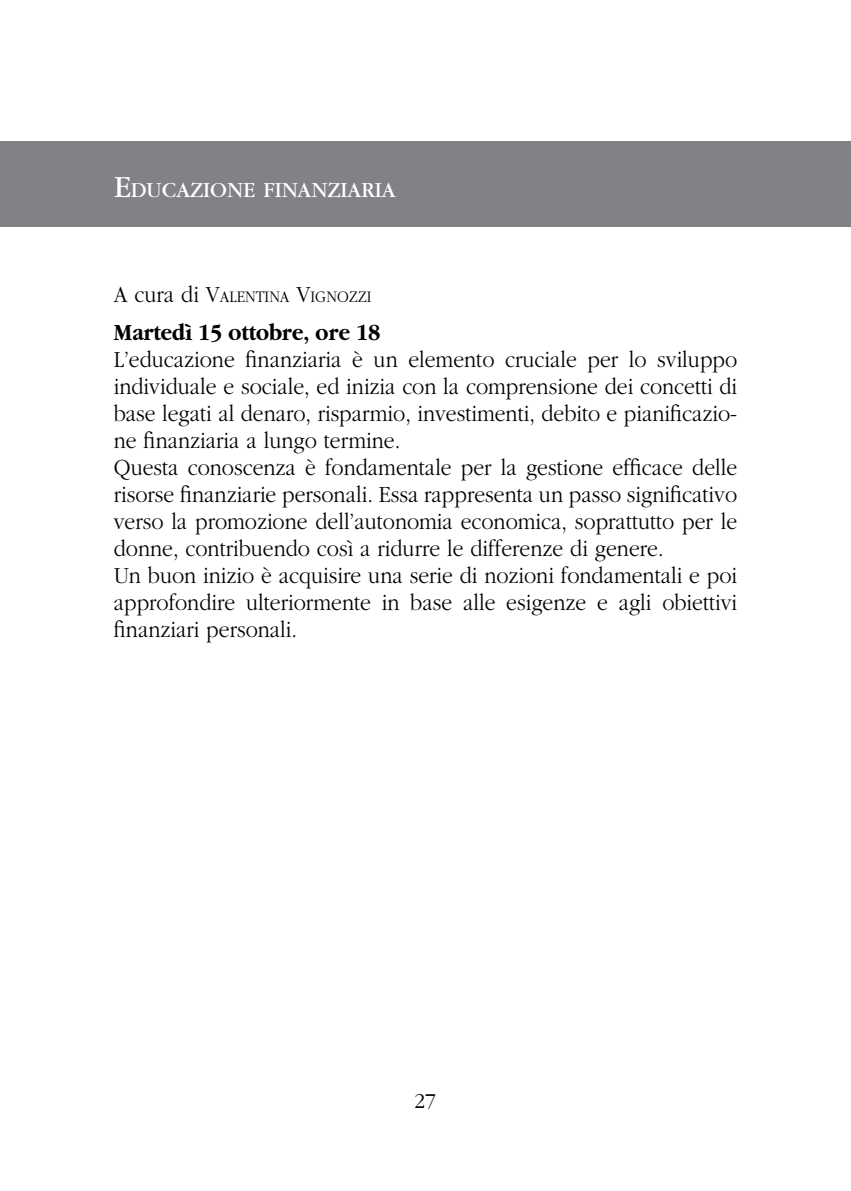
<style>
.page{position:relative;width:851px;height:1191px;background:#fff}
.page>*{position:absolute;margin:0;border:0;box-sizing:border-box;transform-origin:0 0}
.t1{font:300 24px/27px "Garamond";color:#000;scale:.9 1}
.t2{font:700 24px "Garamond";color:#000;scale:.9 1}
.t3{font:22.4px "Garamond";color:#fff}
.t4{font:300 22px "Garamond";color:#000}
.t5{font:300 16.8px "Garamond";color:#000;scale:.9 1}
.s1{font-size:32px}
.s2{font-size:24px}
</style>
<div class="page">
<div style="left:0;top:142px;width:850px;height:85px;background:#808285"></div>
<p class="t3" style="left:114px;top:178px;width:283px"><span class="s1">E</span>DUCAZIONE FINANZIARIA</p>
<p class="t5" style="left:114px;top:287px;width:288px"><span class="s2">A cura di</span> <span class="s2">V</span>ALENTINA <span class="s2">V</span>IGNOZZI</p>
<p class="t2" style="left:114px;top:320px;width:298px">Martedì 15 ottobre, ore 18</p>
<p class="t1" style="left:114px;top:346px;width:694px">L’educazione finanziaria è un elemento cruciale per lo sviluppo individuale e sociale, ed inizia con la comprensione dei concetti di base legati al denaro, risparmio, investimenti, debito e pianificazio&shy;ne finanziaria a lungo termine.<br>Questa conoscenza è fondamentale per la gestione efficace delle risorse finanziarie personali. Essa rappresenta un passo significativo verso la promozione dell’autonomia economica, soprattutto per le donne, contribuendo così a ridurre le differenze di genere.<br>Un buon inizio è acquisire una serie di nozioni fondamentali e poi approfondire ulteriormente in base alle esigenze e agli obiettivi finanziari personali.</p>
<p class="t4" style="left:414px;top:1089px;width:23px">27</p>
</div>
